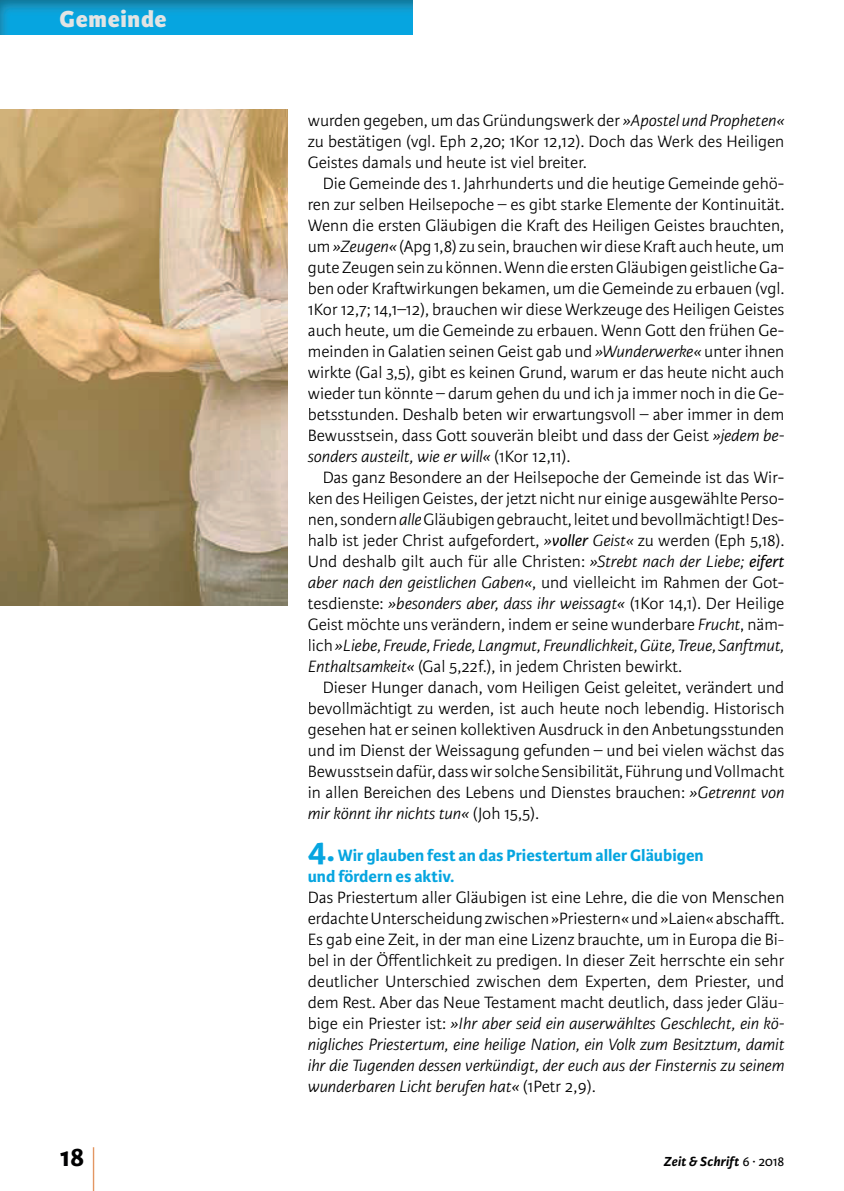
<style>
.page{position:relative;width:844px;height:1191px;background:#fff}
.page>*{position:absolute;margin:0;border:0;box-sizing:border-box;transform-origin:0 0}
.t1{font:300 59.5px "Karmina Sans Basic";color:#db7530;scale:.29 1}
.t2{font:700 28px "Karmina Sans Basic";color:#000001}
.t3{font:800 24.5px "Karmina Sans Basic";letter-spacing:.03em;color:#e2e4e4}
.t4{font:300 17.5px/21px "Karmina Sans Basic";color:#000001;text-align:justify}
.t5{font:700 17.5px/21px "Karmina Sans Basic";color:#06a5e0}
.t6{font:italic 700 14px "Karmina Sans Basic";letter-spacing:.015em;color:#000001}
.s1{font-style:italic}
.s2{font-weight:400;font-style:italic}
.s3{font-size:35px}
.s4{font-weight:400;font-style:normal}
</style>
<div class="page">
<img style="left:0;top:109px;width:288px;height:496px">
<img style="left:0;top:0;width:412px;height:35px">
<h3 class="t3" style="left:60px;top:4px;width:109px">Gemeinde</h3>
<p class="t4" style="left:308px;top:110px;width:478px">wurden gegeben, um das Gründungswerk der <span class="s1">»Apostel und Propheten« </span>zu bestätigen (vgl. Eph 2,20; 1Kor 12,12). Doch das Werk des Heiligen Geistes damals und heute ist viel breiter.</p>
<p class="t4" style="left:308px;top:173px;width:478px;text-indent:15px">Die Gemeinde des 1. Jahrhunderts und die heutige Gemeinde gehö&shy;ren zur selben Heilsepoche – es gibt starke Elemente der Kontinuität.<br>Wenn die ersten Gläubigen die Kraft des Heiligen Geistes brauchten, um <span class="s1">»Zeugen«</span> (Apg 1,8) zu sein, brauchen wir diese Kraft auch heute, um gute Zeugen sein zu können. Wenn die ersten Gläubigen geistliche Ga&shy;ben oder Kraftwirkungen bekamen, um die Gemeinde zu erbauen (vgl.<br>1Kor 12,7; 14,1–12), brauchen wir diese Werkzeuge des Heiligen Geistes auch heute, um die Gemeinde zu erbauen. Wenn Gott den frühen Ge&shy;meinden in Galatien seinen Geist gab und <span class="s1">»Wunderwerke«</span> unter ihnen wirkte (Gal 3,5), gibt es keinen Grund, warum er das heute nicht auch wieder tun könnte – darum gehen du und ich ja immer noch in die Ge&shy;betsstunden. Deshalb beten wir erwartungsvoll – aber immer in dem Bewusstsein, dass Gott souverän bleibt und dass der Geist <span class="s1">»jedem be&shy;sonders austeilt, wie er will«</span> (1Kor 12,11).</p>
<p class="t4" style="left:308px;top:467px;width:478px;text-indent:15px">Das ganz Besondere an der Heilsepoche der Gemeinde ist das Wir&shy;ken des Heiligen Geistes, der jetzt nicht nur einige ausgewählte Perso&shy;nen, sondern <span class="s1">alle</span> Gläubigen gebraucht, leitet und bevollmächtigt! Des&shy;halb ist jeder Christ aufgefordert, <span class="s1">»</span><span class="s2">voller</span> <span class="s1">Geist«</span> zu werden (Eph 5,18).<br>Und deshalb gilt auch für alle Christen: <span class="s1">»Strebt nach der Liebe;</span> <span class="s2">eifert </span><span class="s1">aber nach den geistlichen Gaben«</span>, und vielleicht im Rahmen der Got&shy;tesdienste: <span class="s1">»besonders aber, dass ihr weissagt«</span> (1Kor 14,1). Der Heilige Geist möchte uns verändern, indem er seine wunderbare <span class="s1">Frucht</span>, näm&shy;lich <span class="s1">»Liebe, Freude, Friede, Langmut, Freundlichkeit, Güte, Treue, Sanftmut, Enthaltsamkeit«</span> (Gal 5,22f.), in jedem Christen bewirkt.</p>
<p class="t4" style="left:308px;top:677px;width:478px;text-indent:15px">Dieser Hunger danach, vom Heiligen Geist geleitet, verändert und bevollmächtigt zu werden, ist auch heute noch lebendig. Historisch gesehen hat er seinen kollektiven Ausdruck in den Anbetungsstunden und im Dienst der Weissagung gefunden – und bei vielen wächst das Bewusstsein dafür, dass wir solche Sensibilität, Führung und Vollmacht in allen Bereichen des Lebens und Dienstes brauchen: <span class="s1">»Getrennt von mir könnt ihr nichts tun«</span> (Joh 15,5).</p>
<p class="t5" style="left:308px;top:845px;width:397px"><span class="s3">4.</span> Wir glauben fest an das Priestertum aller Gläubigen und fördern es aktiv.</p>
<p class="t4" style="left:308px;top:887px;width:478px">Das Priestertum aller Gläubigen ist eine Lehre, die die von Menschen erdachte Unterscheidung zwischen »Priestern« und »Laien« abschafft.<br>Es gab eine Zeit, in der man eine Lizenz brauchte, um in Europa die Bi&shy;bel in der Öffentlichkeit zu predigen. In dieser Zeit herrschte ein sehr deutlicher Unterschied zwischen dem Experten, dem Priester, und dem Rest. Aber das Neue Testament macht deutlich, dass jeder Gläu&shy;bige ein Priester ist: <span class="s1">»Ihr aber seid ein auserwähltes Geschlecht, ein kö&shy;nigliches Priestertum, eine heilige Nation, ein Volk zum Besitztum, damit ihr die Tugenden dessen verkündigt, der euch aus der Finsternis zu seinem wunderbaren Licht berufen hat«</span> (1Petr 2,9).</p>
<h2 class="t2" style="left:60px;top:1141px;width:26px">18</h2>
<h1 class="t1" style="left:92px;top:1140px;width:17px">|</h1>
<p class="t6" style="left:663px;top:1153px;width:122px">Zeit &amp; Schrift <span class="s4">6 ∙ 2018</span></p>
</div>
